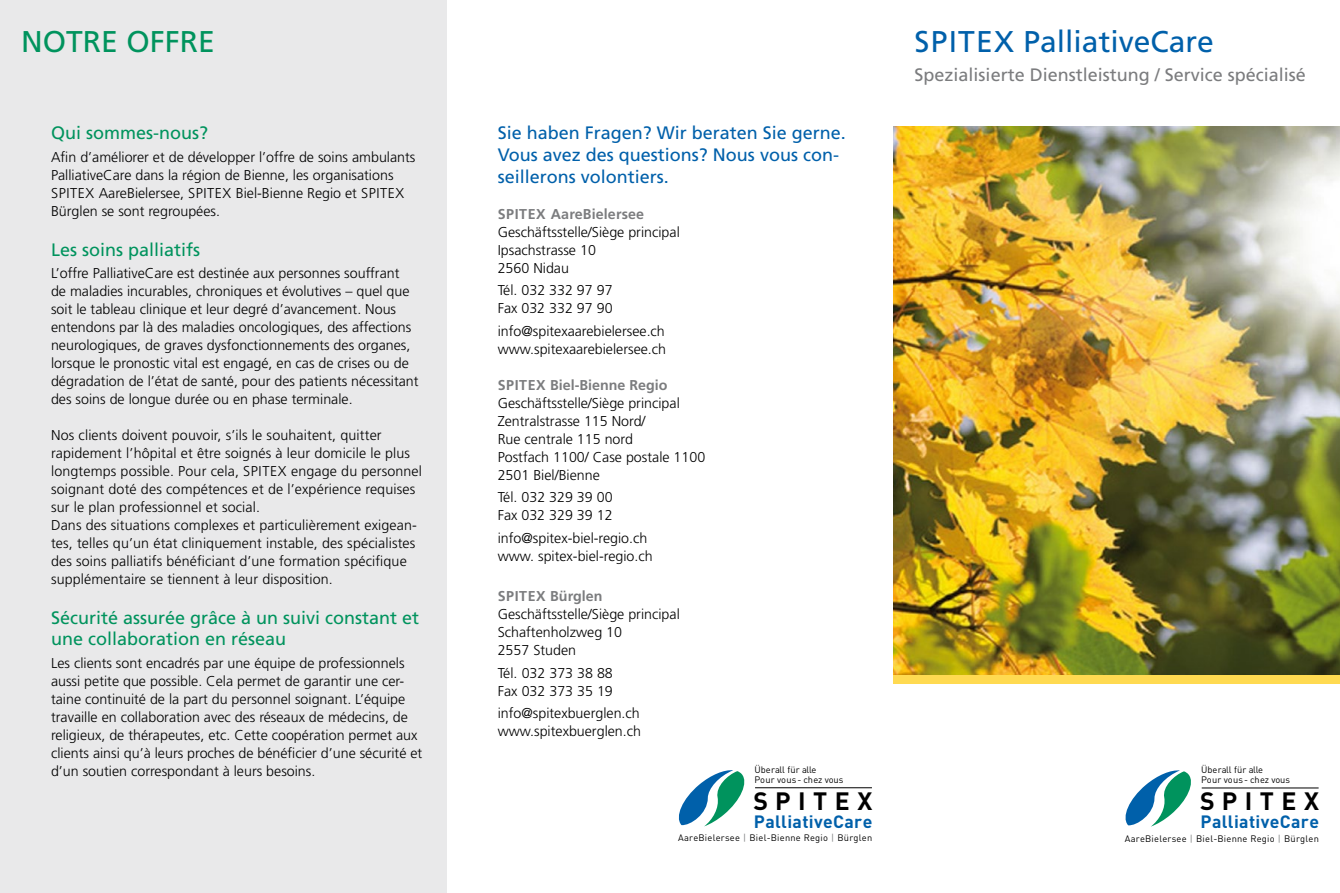
<style>
.page{position:relative;width:1340px;height:893px;background:#fff}
.page>*{position:absolute;margin:0;border:0;box-sizing:border-box;transform-origin:0 0}
.t1{font:30px "Frutiger LT Std";color:#0060aa}
.t2{font:30px "Frutiger LT Std";color:#00935d}
.t3{font:700 24.75px "DIN Pro";letter-spacing:.305em;color:#000}
.t4{font:18px/21.6px "Frutiger LT Std";color:#00935d}
.t5{font:18px/21.6px "Frutiger LT Std";color:#0060aa}
.t6{font:18px "Frutiger LT Std";color:#7b7c7e}
.t7{font:700 17.7px "DIN Pro";letter-spacing:.02em;color:#0060aa}
.t8{font:300 14.25px/18px "Frutiger LT Std";color:#000}
.t9{font:700 14.25px "Frutiger LT Std";letter-spacing:.01em;color:#7b7c7e}
.t10{font:9.3px "DIN Pro";letter-spacing:.025em;color:#000}
.t11{font:9.3px/9.9px "DIN Pro";letter-spacing:.005em;color:#000}
.s1{color:#77787a}
</style>
<div class="page">
<div style="left:0;top:0;width:446px;height:893px;background:#e9e9ea"></div>
<img style="left:893px;top:126px;width:446px;height:549px">
<div style="left:893px;top:675px;width:446px;height:9px;background:#ffda51"></div>
<hr style="left:755px;top:787px;width:117px;height:1px;background:#000">
<svg style="left:678px;top:770px;width:67px;height:56px"></svg>
<hr style="left:1201px;top:788px;width:117px;height:1px;background:#000">
<svg style="left:1125px;top:770px;width:66px;height:57px"></svg>
<h1 class="t2" style="left:21px;top:24px;width:195px">NOTRE OFFRE</h1>
<p class="t4" style="left:51px;top:123px;width:159px">Qui sommes-nous?</p>
<p class="t8" style="left:51px;top:148px;width:366px">Afin d’améliorer et de développer l’offre de soins ambulants PalliativeCare dans la région de Bienne, les organisations SPITEX AareBielersee, SPITEX Biel-Bienne Regio et SPITEX Bürglen se sont regroupées.</p>
<p class="t4" style="left:51px;top:239px;width:151px">Les soins palliatifs</p>
<p class="t8" style="left:51px;top:264px;width:369px">L’offre PalliativeCare est destinée aux personnes souffrant<br>de maladies incurables, chroniques et évolutives – quel que soit le tableau clinique et leur degré d’avancement. Nous entendons par là des maladies oncologiques, des affections neurologiques, de graves dysfonctionnements des organes, lorsque le pronostic vital est engagé, en cas de crises ou de dégradation de l’état de santé, pour des patients nécessitant des soins de longue durée ou en phase terminale.</p>
<p class="t8" style="left:51px;top:426px;width:372px">Nos clients doivent pouvoir, s’ils le souhaitent, quitter rapidement l’hôpital et être soignés à leur domicile le plus longtemps possible. Pour cela, SPITEX engage du personnel soignant doté des compétences et de l’expérience requises sur le plan professionnel et social.<br>Dans des situations complexes et particulièrement exigean&shy;tes, telles qu’un état cliniquement instable, des spécialistes des soins palliatifs bénéficiant d’une formation spécifique supplémentaire se tiennent à leur disposition.</p>
<p class="t4" style="left:51px;top:607px;width:370px">Sécurité assurée grâce à un suivi constant et une collaboration en réseau</p>
<p class="t8" style="left:51px;top:654px;width:373px">Les clients sont encadrés par une équipe de professionnels aussi petite que possible. Cela permet de garantir une cer&shy;taine continuité de la part du personnel soignant. L’équipe travaille en collaboration avec des réseaux de médecins, de religieux, de thérapeutes, etc. Cette coopération permet aux clients ainsi qu’à leurs proches de bénéficier d’une sécurité et d’un soutien correspondant à leurs besoins.</p>
<p class="t5" style="left:497px;top:122px;width:350px">Sie haben Fragen? Wir beraten Sie gerne.<br>Vous avez des questions? Nous vous con&shy;seillerons volontiers.</p>
<p class="t9" style="left:497px;top:205px;width:148px">Spitex AareBielersee</p>
<p class="t8" style="left:497px;top:223px;width:184px">Geschäftsstelle/Siège principal<br>Ipsachstrasse 10<br>2560 Nidau</p>
<p class="t8" style="left:497px;top:281px;width:116px">Tél. 032 332 97 97<br>Fax 032 332 97 90</p>
<p class="t8" style="left:497px;top:322px;width:170px">info@spitexaarebielersee.ch www.spitexaarebielersee.ch</p>
<p class="t9" style="left:497px;top:376px;width:171px">Spitex Biel-Bienne Regio</p>
<p class="t8" style="left:497px;top:394px;width:209px">Geschäftsstelle/Siège principal<br>Zentralstrasse 115 Nord/<br>Rue centrale 115 nord<br>Postfach 1100/ Case postale 1100<br>2501 Biel/Bienne</p>
<p class="t8" style="left:497px;top:488px;width:116px">Tél. 032 329 39 00<br>Fax 032 329 39 12</p>
<p class="t8" style="left:497px;top:529px;width:156px">info@spitex-biel-regio.ch www. spitex-biel-regio.ch</p>
<p class="t9" style="left:497px;top:588px;width:18px">SPITEX</p>
<p class="t9" style="left:550px;top:588px;width:54px">Bürglen</p>
<p class="t8" style="left:497px;top:605px;width:184px">Geschäftsstelle/Siège principal<br>Schaftenholzweg 10<br>2557 Studen</p>
<p class="t8" style="left:497px;top:664px;width:117px">Tél. 032 373 38 88<br>Fax 032 373 35 19</p>
<p class="t8" style="left:497px;top:704px;width:145px">info@spitexbuerglen.ch www.spitexbuerglen.ch</p>
<p class="t11" style="left:754px;top:765px;width:90px">Überall für alle<br>Pour vous - chez vous</p>
<h2 class="t3" style="left:753px;top:784px;width:120px">SPITEX</h2>
<p class="t7" style="left:754px;top:810px;width:120px">PalliativeCare</p>
<p class="t10" style="left:678px;top:832px;width:195px">AareBielersee <span class="s1">|</span> Biel-Bienne Regio <span class="s1">|</span> Bürglen</p>
<h1 class="t1" style="left:914px;top:24px;width:301px">SPITEX PalliativeCare</h1>
<p class="t6" style="left:914px;top:64px;width:393px">Spezialisierte Dienstleistung / Service spécialisé</p>
<p class="t11" style="left:1200px;top:765px;width:90px">Überall für alle<br>Pour vous - chez vous</p>
<h2 class="t3" style="left:1200px;top:785px;width:120px">SPITEX</h2>
<p class="t7" style="left:1200px;top:810px;width:120px">PalliativeCare</p>
<p class="t10" style="left:1124px;top:832px;width:195px">AareBielersee <span class="s1">|</span> Biel-Bienne Regio <span class="s1">|</span> Bürglen</p>
</div>
